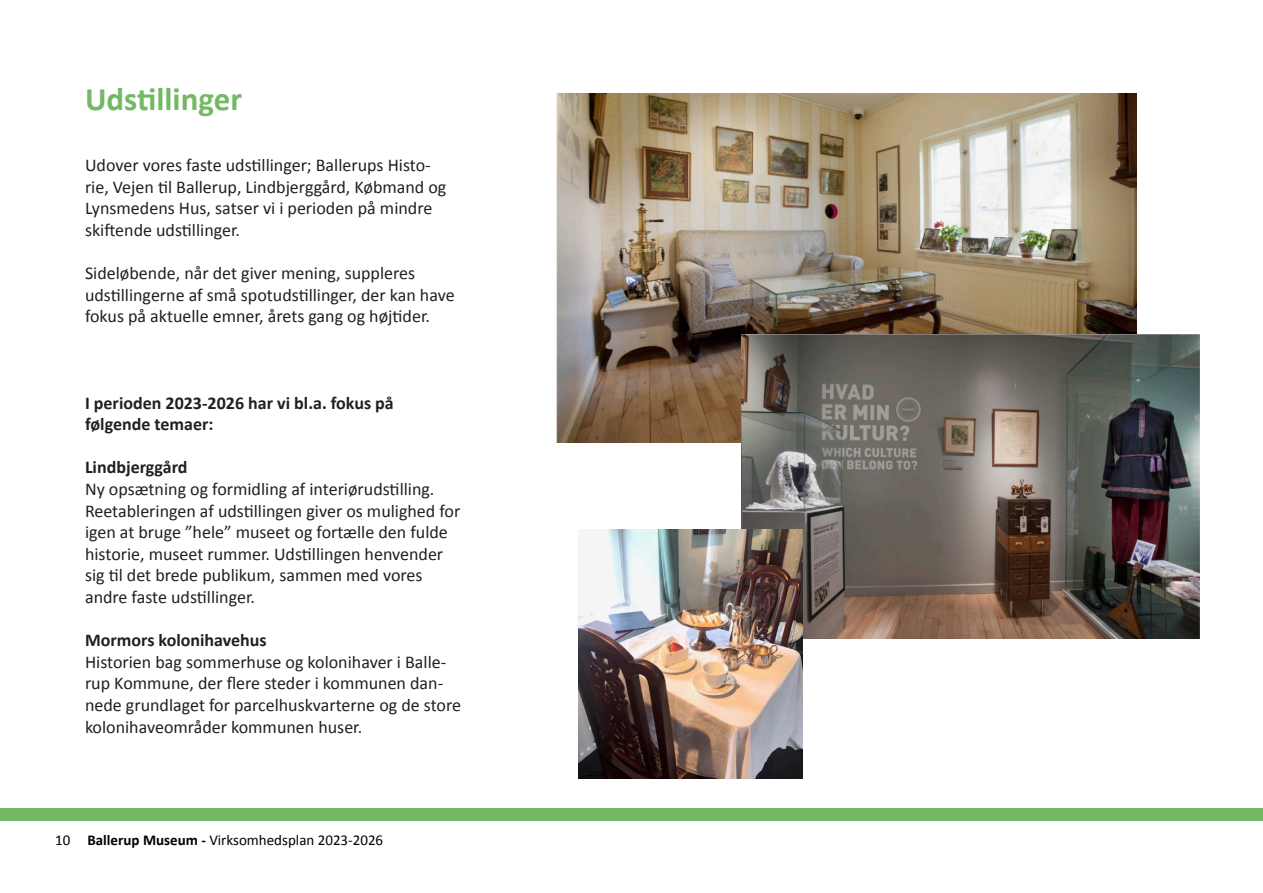
<style>
.page{position:relative;width:1263px;height:893px;background:#fff}
.page>*{position:absolute;margin:0;border:0;box-sizing:border-box;transform-origin:0 0}
.t1{font:700 33px "Calibri";color:#74b864}
.t2{font:18px/21.6px "Calibri";color:#231f20}
.t3{font:700 18px "Calibri";color:#231f20}
.t4{font:15px "Calibri";color:#000}
.s1{font-weight:700}
</style>
<div class="page">
<div style="left:0;top:808px;width:1263px;height:13px;background:#74b864"></div>
<img style="left:556px;top:94px;width:580px;height:349px">
<img style="left:741px;top:335px;width:458px;height:304px">
<img style="left:578px;top:529px;width:225px;height:249px">
<p class="t1" style="left:85px;top:78px;width:158px">Udstillinger</p>
<p class="t2" style="left:85px;top:154px;width:363px">Udover vores faste udstillinger; Ballerups Histo&shy;rie, Vejen til Ballerup, Lindbjerggård, Købmand og Lynsmedens Hus, satser vi i perioden på mindre skiftende udstillinger.</p>
<p class="t2" style="left:85px;top:262px;width:371px">Sideløbende, når det giver mening, suppleres udstillingerne af små spotudstillinger, der kan have fokus på aktuelle emner, årets gang og højtider.</p>
<p class="t3" style="left:85px;top:391px;width:310px">I perioden 2023-2026 har vi bl.a. fokus på</p>
<p class="t3" style="left:85px;top:413px;width:130px">følgende temaer:</p>
<p class="t3" style="left:85px;top:456px;width:104px">Lindbjerggård</p>
<p class="t2" style="left:85px;top:478px;width:377px">Ny opsætning og formidling af interiørudstilling.<br>Reetableringen af udstillingen giver os mulighed for igen at bruge ”hele” museet og fortælle den fulde historie, museet rummer. Udstillingen henvender sig til det brede publikum, sammen med vores andre faste udstillinger.</p>
<p class="t3" style="left:85px;top:629px;width:183px">Mormors kolonihavehus</p>
<p class="t2" style="left:85px;top:651px;width:377px">Historien bag sommerhuse og kolonihaver i Balle&shy;rup Kommune, der flere steder i kommunen dan&shy;nede grundlaget for parcelhuskvarterne og de store kolonihaveområder kommunen huser.</p>
<p class="t4" style="left:55px;top:830px;width:329px">10 <span class="s1">Ballerup Museum -</span> Virksomhedsplan 2023-2026</p>
</div>
